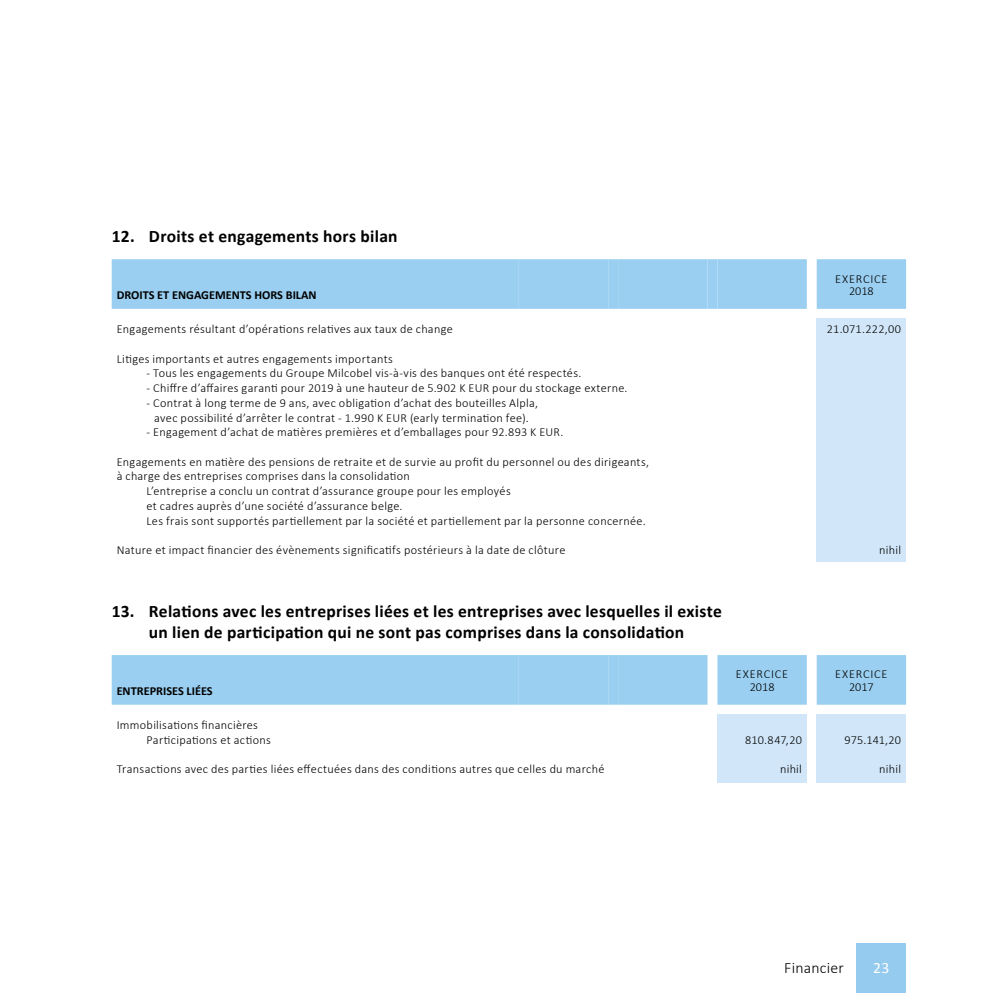
<style>
.page{position:relative;width:993px;height:993px;background:#fff}
.page>*{position:absolute;margin:0;border:0;box-sizing:border-box;transform-origin:0 0}
.t1{font:700 17.5px/21px "Calibri";letter-spacing:.015em;color:#000;text-align:center}
.t2{font:300 15.75px "Calibri";letter-spacing:.015em;color:#000}
.t3{font:15.75px "Calibri";color:#fff}
.t4{font:300 12.25px/14.7px "Calibri";letter-spacing:.025em;color:#000}
.t5{font:700 12.25px "Calibri";color:#000}
.t6{font:300 12.25px/12.2px "Calibri";letter-spacing:.06em;color:#000;text-align:center}
</style>
<div class="page">
<div style="left:717px;top:714px;width:89px;height:69px;background:#d1e7f9"></div>
<div style="left:816px;top:714px;width:89px;height:69px;background:#d1e7f9"></div>
<div style="left:112px;top:655px;width:793px;height:49px;background:#9acff1"></div>
<div style="left:856px;top:943px;width:49px;height:49px;background:#94cbef"></div>
<div style="left:816px;top:318px;width:89px;height:243px;background:#d1e7f9"></div>
<div style="left:112px;top:259px;width:793px;height:50px;background:#9acff1"></div>
<h1 class="t1" style="left:112px;top:226px;width:287px">12. Droits et engagements hors bilan</h1>
<p class="t5" style="left:117px;top:287px;width:201px">DROITS ET ENGAGEMENTS HORS BILAN</p>
<p class="t6" style="left:835px;top:271px;width:54px">EXERCICE<br>2018</p>
<p class="t4" style="left:117px;top:321px;width:337px">Engagements résultant d’opérations relatives aux taux de change</p>
<p class="t4" style="left:826px;top:321px;width:76px">21.071.222,00</p>
<p class="t4" style="left:117px;top:350px;width:278px">Litiges importants et autres engagements importants</p>
<p class="t4" style="left:146px;top:365px;width:436px">- Tous les engagements du Groupe Milcobel vis-à-vis des banques ont été respectés.</p>
<p class="t4" style="left:146px;top:380px;width:482px">- Chiffre d’affaires garanti pour 2019 à une hauteur de 5.902 K EUR pour du stockage externe.</p>
<p class="t4" style="left:146px;top:395px;width:393px;text-align:center">- Contrat à long terme de 9 ans, avec obligation d’achat des bouteilles Alpla, avec possibilité d’arrêter le contrat - 1.990 K EUR (early termination fee).</p>
<p class="t4" style="left:146px;top:424px;width:418px">- Engagement d’achat de matières premières et d’emballages pour 92.893 K EUR.</p>
<p class="t4" style="left:117px;top:453px;width:534px">Engagements en matière des pensions de retraite et de survie au profit du personnel ou des dirigeants,</p>
<p class="t4" style="left:117px;top:468px;width:294px">à charge des entreprises comprises dans la consolidation</p>
<p class="t4" style="left:146px;top:483px;width:365px">L’entreprise a conclu un contrat d’assurance groupe pour les employés</p>
<p class="t4" style="left:146px;top:497px;width:257px">et cadres auprès d’une société d’assurance belge.</p>
<p class="t4" style="left:146px;top:512px;width:500px">Les frais sont supportés partiellement par la société et partiellement par la personne concernée.</p>
<p class="t4" style="left:117px;top:542px;width:450px">Nature et impact financier des évènements significatifs postérieurs à la date de clôture</p>
<p class="t4" style="left:878px;top:542px;width:23px">nihil</p>
<h1 class="t1" style="left:112px;top:600px;width:611px">13. Relations avec les entreprises liées et les entreprises avec lesquelles il existe un lien de participation qui ne sont pas comprises dans la consolidation</h1>
<p class="t5" style="left:117px;top:682px;width:97px">ENTREPRISES LIÉES</p>
<p class="t4" style="left:146px;top:717px;width:126px;text-indent:-30px">Immobilisations financières<br>Participations et actions</p>
<p class="t6" style="left:735px;top:667px;width:54px">EXERCICE<br>2018</p>
<p class="t6" style="left:835px;top:667px;width:54px">EXERCICE<br>2017</p>
<p class="t4" style="left:744px;top:731px;width:58px">810.847,20</p>
<p class="t4" style="left:844px;top:731px;width:58px">975.141,20</p>
<p class="t4" style="left:117px;top:761px;width:489px">Transactions avec des parties liées effectuées dans des conditions autres que celles du marché</p>
<p class="t4" style="left:779px;top:761px;width:23px">nihil</p>
<p class="t4" style="left:878px;top:761px;width:23px">nihil</p>
<p class="t2" style="left:784px;top:957px;width:61px">Financier</p>
<p class="t3" style="left:872px;top:957px;width:18px">23</p>
</div>
